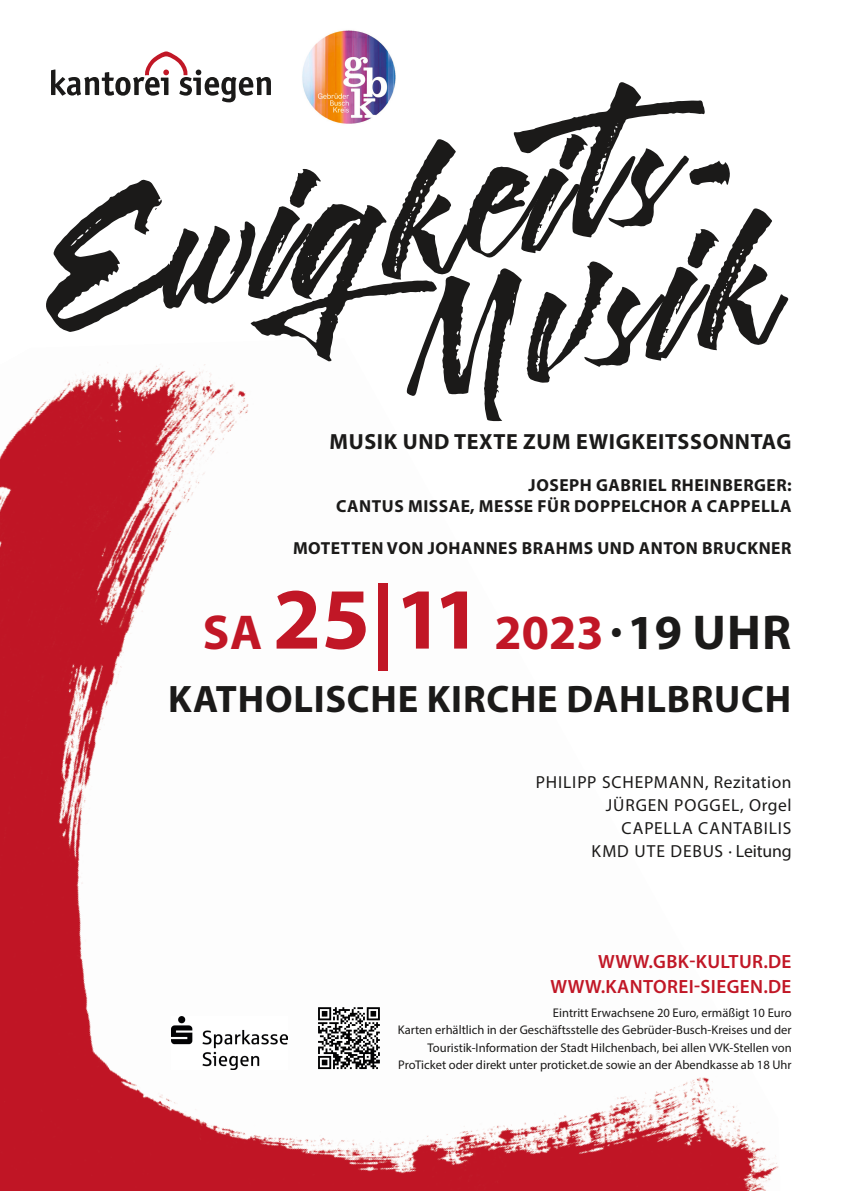
<style>
.page{position:relative;width:842px;height:1191px;background:#fff}
.page>*{position:absolute;margin:0;border:0;box-sizing:border-box;transform-origin:0 0}
.t1{font:700 49.2px "Myriad Pro";color:#c11726}
.t2{font:700 38.4px "Myriad Pro";letter-spacing:.02em;color:#1b1a19}
.t3{font:700 22px "Myriad Pro";letter-spacing:.03em;color:#1b1a19}
.t4{font:600 19.2px/25.4px "Myriad Pro";letter-spacing:.02em;color:#c11726;text-align:right}
.t5{font:700 17.5px/21px "Myriad Pro";letter-spacing:.03em;color:#1b1a19;text-align:right}
.t6{font:17.5px/23.2px "Myriad Pro";letter-spacing:.045em;color:#1b1a19;text-align:right}
.t7{font:12.6px/17.5px "Myriad Pro";color:#1b1a19;text-align:right}
.s1{font-size:87.8px}
.s2{color:#1b1a19}
.s3{font-size:17.8px}
</style>
<div class="page">
<img style="left:0;top:402px;width:779px;height:789px">
<img style="left:171px;top:1016px;width:117px;height:53px">
<svg style="left:44px;top:51px;width:745px;height:370px"></svg>
<svg style="left:318px;top:1007px;width:62px;height:62px"></svg>
<img style="left:302px;top:30px;width:95px;height:97px">
<h3 class="t3" style="left:329px;top:427px;width:463px">MUSIK UND TEXTE ZUM EWIGKEITSSONNTAG</h3>
<h3 class="t5" style="left:336px;top:474px;width:457px">JOSEPH GABRIEL RHEINBERGER:<br>CANTUS MISSAE, MESSE FÜR DOPPELCHOR A CAPPELLA</h3>
<h3 class="t5" style="left:293px;top:537px;width:500px">MOTETTEN VON JOHANNES BRAHMS UND ANTON BRUCKNER</h3>
<h1 class="t1" style="left:203px;top:600px;width:590px">SA <span class="s1">25|11</span> 2023 <span class="s2">· 19 UHR</span></h1>
<h2 class="t2" style="left:168px;top:674px;width:624px">KATHOLISCHE KIRCHE DAHLBRUCH</h2>
<h3 class="t6" style="left:536px;top:770px;width:257px">PHILIPP SCHEPMANN, Rezitation<br>JÜRGEN POGGEL, Orgel<br>CAPELLA CANTABILIS<br>KMD UTE DEBUS <span class="s3">· Leitung</span></h3>
<h3 class="t4" style="left:550px;top:948px;width:242px">WWW.GBK-KULTUR.DE<br>WWW.KANTOREI-SIEGEN.DE</h3>
<p class="t7" style="left:398px;top:1003px;width:395px">Eintritt Erwachsene 20 Euro, ermäßigt 10 Euro<br>Karten erhältlich in der Geschäftsstelle des Gebrüder-Busch-Kreises und der Touristik-Information der Stadt Hilchenbach, bei allen VVK-Stellen von ProTicket oder direkt unter proticket.de sowie an der Abendkasse ab 18 Uhr</p>
</div>
